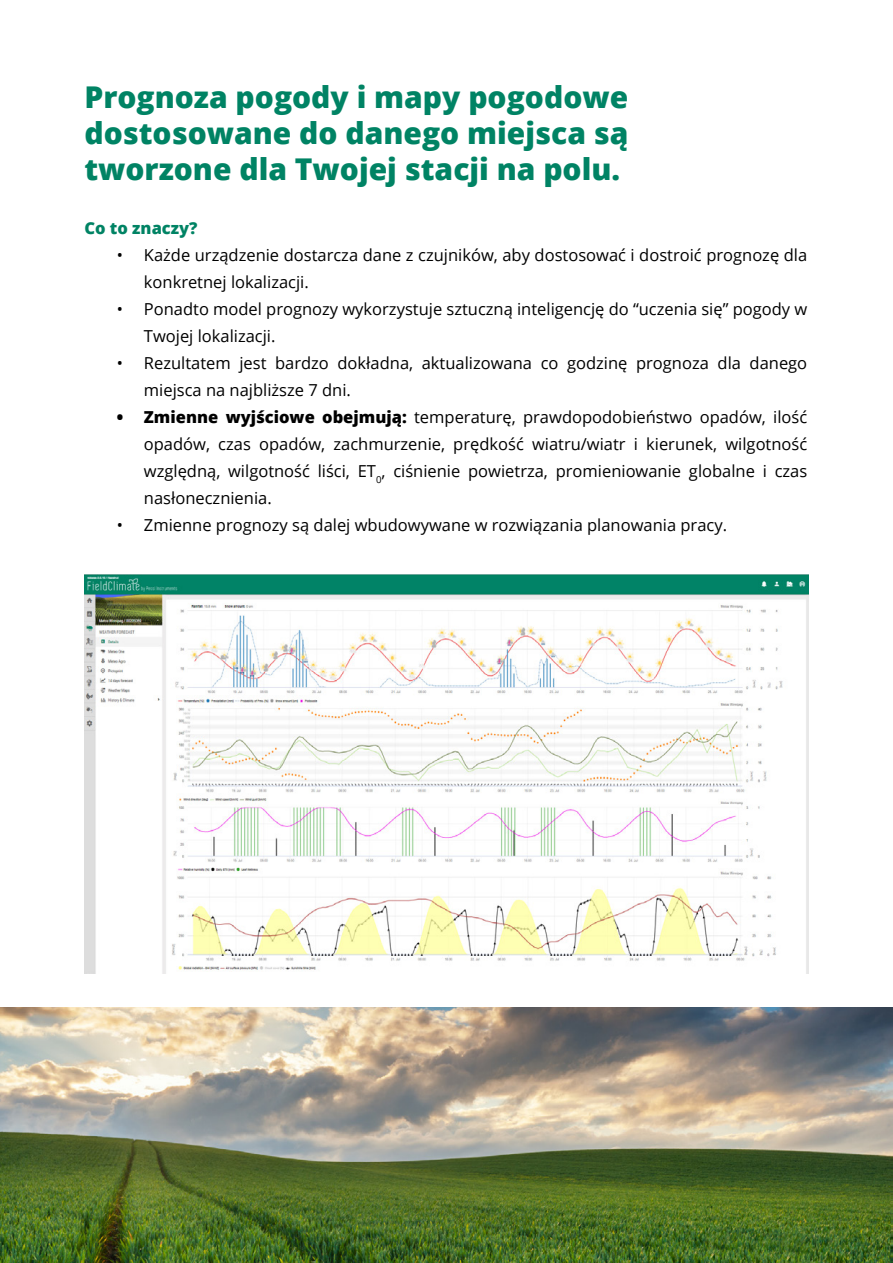
<style>
.page{position:relative;width:893px;height:1263px;background:#fff}
.page>*{position:absolute;margin:0;border:0;box-sizing:border-box;transform-origin:0 0}
.t1{font:800 30px/36px "Open Sans";color:#008364;text-align:justify}
.t2{font:16.5px/27px "Open Sans";color:#000}
.t3{font:800 16.5px "Open Sans";color:#008364}
.s1{font-weight:800}
</style>
<div class="page">
<img style="left:84px;top:574px;width:725px;height:399px">
<img style="left:0;top:1007px;width:892px;height:256px">
<h1 class="t1" style="left:84px;top:78px;width:546px">Prognoza pogody i mapy pogodowe dostosowane do danego miejsca są tworzone dla Twojej stacji na polu.</h1>
<p class="t3" style="left:84px;top:215px;width:115px">Co to znaczy?</p>
<p class="t2" style="left:144px;top:241px;width:665px;text-indent:-27px">• Każde urządzenie dostarcza dane z czujników, aby dostosować i dostroić prognozę dla konkretnej lokalizacji.</p>
<p class="t2" style="left:144px;top:295px;width:665px;text-indent:-27px">• Ponadto model prognozy wykorzystuje sztuczną inteligencję do “uczenia się” pogody w<br>Twojej lokalizacji.</p>
<p class="t2" style="left:144px;top:349px;width:665px;text-indent:-27px">• Rezultatem jest bardzo dokładna, aktualizowana co godzinę prognoza dla danego miejsca na najbliższe 7 dni.</p>
<p class="t2" style="left:144px;top:403px;width:665px;text-align:justify;text-indent:-27px"><span class="s1">• Zmienne wyjściowe obejmują:</span> temperaturę, prawdopodobieństwo opadów, ilość opadów, czas opadów, zachmurzenie, prędkość wiatru/wiatr i kierunek, wilgotność względną, wilgotność liści, ET<sub>0</sub>, ciśnienie powietrza, promieniowanie globalne i czas nasłonecznienia.</p>
<p class="t2" style="left:117px;top:511px;width:612px">• Zmienne prognozy są dalej wbudowywane w rozwiązania planowania pracy.</p>
</div>
